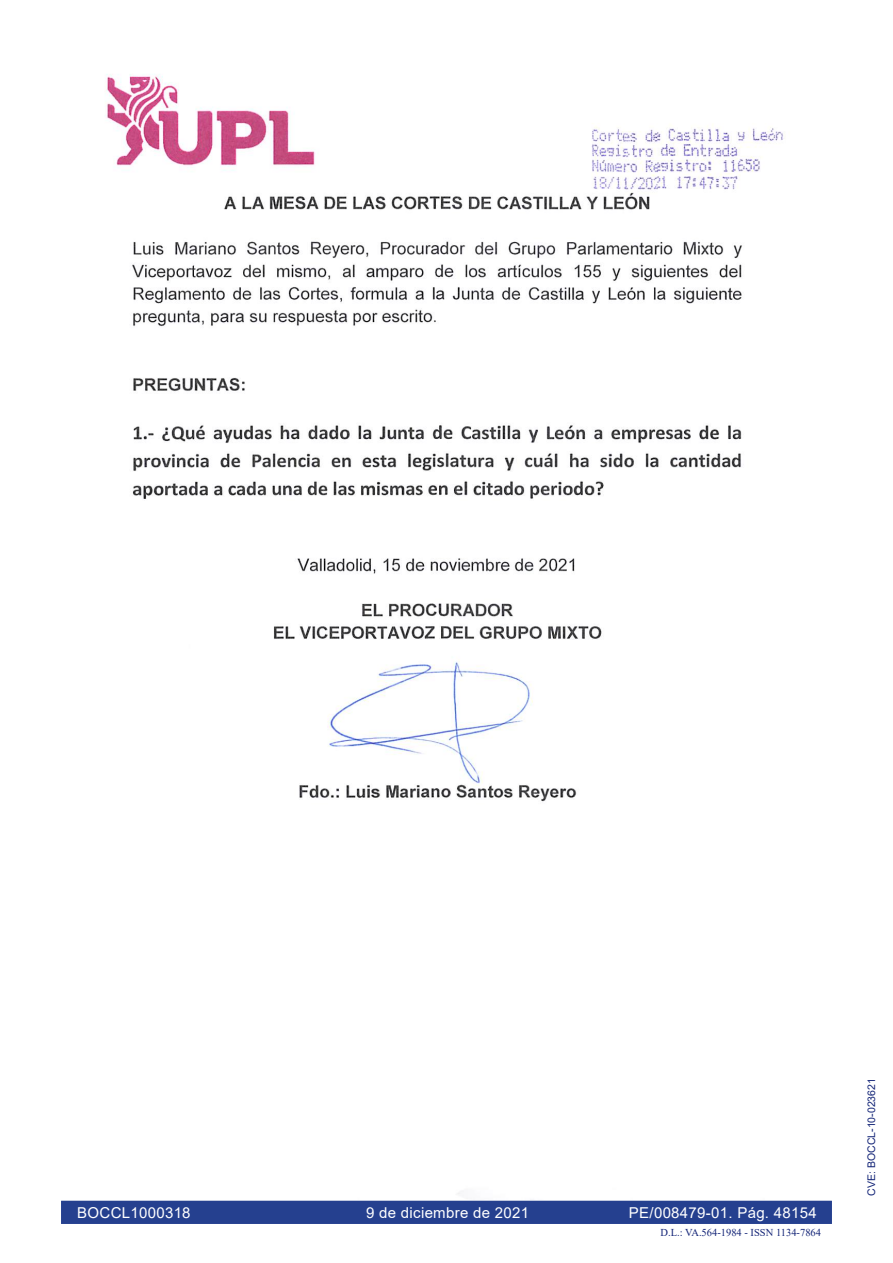
<style>
.page{position:relative;width:893px;height:1263px;background:#fff}
.page>*{position:absolute;margin:0;border:0;box-sizing:border-box;transform-origin:0 0}
.E_CVE{font:15px "Arial";letter-spacing:.02em;color:#fff}
.t1{font:10.5px "Times New Roman";color:#132477}
.t2{font:10.5px "Arial";color:#132477}
</style>
<div class="page">
<div style="left:60px;top:1200px;width:773px;height:25px;background:#25408f"></div>
<div style="left:60px;top:1199px;width:773px;height:26px;border:2px solid #fff"></div>
<img style="left:60px;top:74px;width:773px;height:1126px">
<p class="E_CVE" style="left:77px;top:1202px;width:115px">BOCCL1000318</p>
<p class="E_CVE" style="left:366px;top:1202px;width:165px">9 de diciembre de 2021</p>
<p class="E_CVE" style="left:629px;top:1202px;width:189px">PE/008479-01. Pág. 48154</p>
<p class="t1" style="left:661px;top:1225px;width:162px">D.L.: VA.564-1984 - ISSN 1134-7864</p>
<p class="t2" style="left:864px;top:1195px;width:119px;rotate:-90deg">CVE: BOCCL-10-023621</p>
</div>
